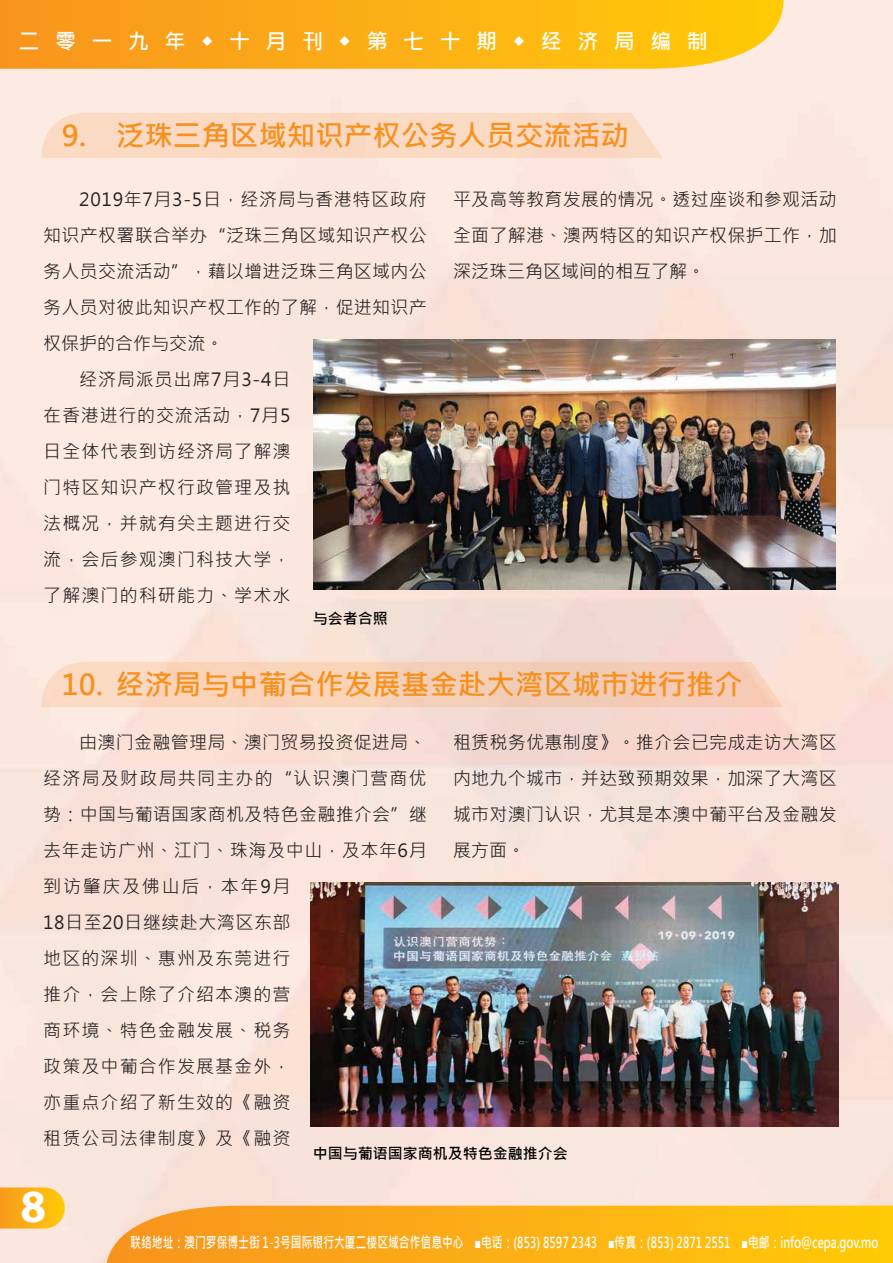
<style>
.page{position:relative;width:893px;height:1263px;background:#fff}
.page>*{position:absolute;margin:0;border:0;box-sizing:border-box;transform-origin:0 0}
.t1{font:700 46.35px "Myriad Pro";color:#fff}
.t2{font:700 28.5px "Microsoft Jheng Hei";color:#f7901d}
.t3{font:700 21px "Microsoft Jheng Hei";letter-spacing:.74em;color:#fff}
.t4{font:18px/36px "Microsoft Jheng Hei";letter-spacing:.06em;color:#221e1f}
.t5{font:18px/36px "Microsoft Jheng Hei";letter-spacing:.035em;color:#221e1f;text-align:justify}
.t6{font:18px "Microsoft Jheng Hei";letter-spacing:.015em;color:#221e1f}
.t7{font:18px "Microsoft Jheng Hei";color:#221e1f}
.t8{font:700 15px "Microsoft Jheng Hei";color:#fff;scale:.72 1}
.t9{font:700 15px "Microsoft Jheng Hei";color:#000}
</style>
<div class="page">
<img style="left:0;top:0;width:893px;height:1263px">
<svg style="left:0;top:0;width:784px;height:69px;background:#fbb01b"></svg>
<svg style="left:107px;top:1206px;width:786px;height:57px;background:#fbb11a"></svg>
<svg style="left:0;top:1187px;width:65px;height:41px;background:#fbb423"></svg>
<img style="left:313px;top:340px;width:523px;height:250px">
<img style="left:311px;top:882px;width:527px;height:244px">
<div style="left:41px;top:113px;width:622px;height:45px;background:#fbdac4"></div>
<svg style="left:41px;top:662px;width:742px;height:45px;background:#f6d0ba"></svg>
<p class="t3" style="left:19px;top:28px;width:691px">二零一九年◆十月刊◆第七十期◆经济局编制</p>
<h2 class="t2" style="left:62px;top:117px;width:569px">9. 泛珠三角区域知识产权公务人员交流活动</h2>
<p class="t5" style="left:79px;top:182px;width:349px">2019年7月3-5日，经济局与香港特区政府</p>
<p class="t6" style="left:43px;top:224px;width:385px">知识产权署联合举办“泛珠三角区域知识产权公</p>
<p class="t6" style="left:43px;top:260px;width:385px">务人员交流活动”，藉以增进泛珠三角区域内公</p>
<p class="t6" style="left:43px;top:296px;width:385px">务人员对彼此知识产权工作的了解，促进知识产</p>
<p class="t7" style="left:43px;top:332px;width:182px">权保护的合作与交流。</p>
<p class="t5" style="left:79px;top:362px;width:213px">经济局派员出席7月3-4日</p>
<p class="t5" style="left:43px;top:398px;width:249px">在香港进行的交流活动，7月5</p>
<p class="t4" style="left:43px;top:434px;width:249px">日全体代表到访经济局了解澳</p>
<p class="t4" style="left:43px;top:470px;width:249px">门特区知识产权行政管理及执</p>
<p class="t4" style="left:43px;top:506px;width:249px">法概况，并就有关主题进行交</p>
<p class="t4" style="left:43px;top:542px;width:249px">流，会后参观澳门科技大学，</p>
<p class="t4" style="left:43px;top:578px;width:249px">了解澳门的科研能力、学术水</p>
<p class="t9" style="left:313px;top:609px;width:77px">与会者合照</p>
<p class="t5" style="left:453px;top:182px;width:385px">平及高等教育发展的情况。透过座谈和参观活动全面了解港、澳两特区的知识产权保护工作，加深泛珠三角区域间的相互了解。</p>
<h2 class="t2" style="left:62px;top:666px;width:683px">10. 经济局与中葡合作发展基金赴大湾区城市进行推介</h2>
<p class="t4" style="left:43px;top:724px;width:385px;text-indent:36px">由澳门金融管理局、澳门贸易投资促进局、经济局及财政局共同主办的“认识澳门营商优势：中国与葡语国家商机及特色金融推介会”继去年走访广州、江门、珠海及中山，及本年6月到访肇庆及佛山后，本年9月<br>18日至20日继续赴大湾区东部<br>地区的深圳、惠州及东莞进行<br>推介，会上除了介绍本澳的营<br>商环境、特色金融发展、税务<br>政策及中葡合作发展基金外，<br>亦重点介绍了新生效的《融资<br>租赁公司法律制度》及《融资</p>
<p class="t5" style="left:453px;top:724px;width:385px">租赁税务优惠制度》。推介会已完成走访大湾区内地九个城市，并达致预期效果，加深了大湾区城市对澳门认识，尤其是本澳中葡平台及金融发展方面。</p>
<p class="t9" style="left:313px;top:1144px;width:257px">中国与葡语国家商机及特色金融推介会</p>
<h1 class="t1" style="left:20px;top:1176px;width:27px">8</h1>
<p class="t8" style="left:130px;top:1233px;width:1041px">联络地址：澳门罗保博士街 1-3号国际银行大厦二楼区域合作信息中心　■电话：(853) 8597 2343　■传真：(853) 2871 2551　■电邮：info@cepa.gov.mo</p>
</div>
